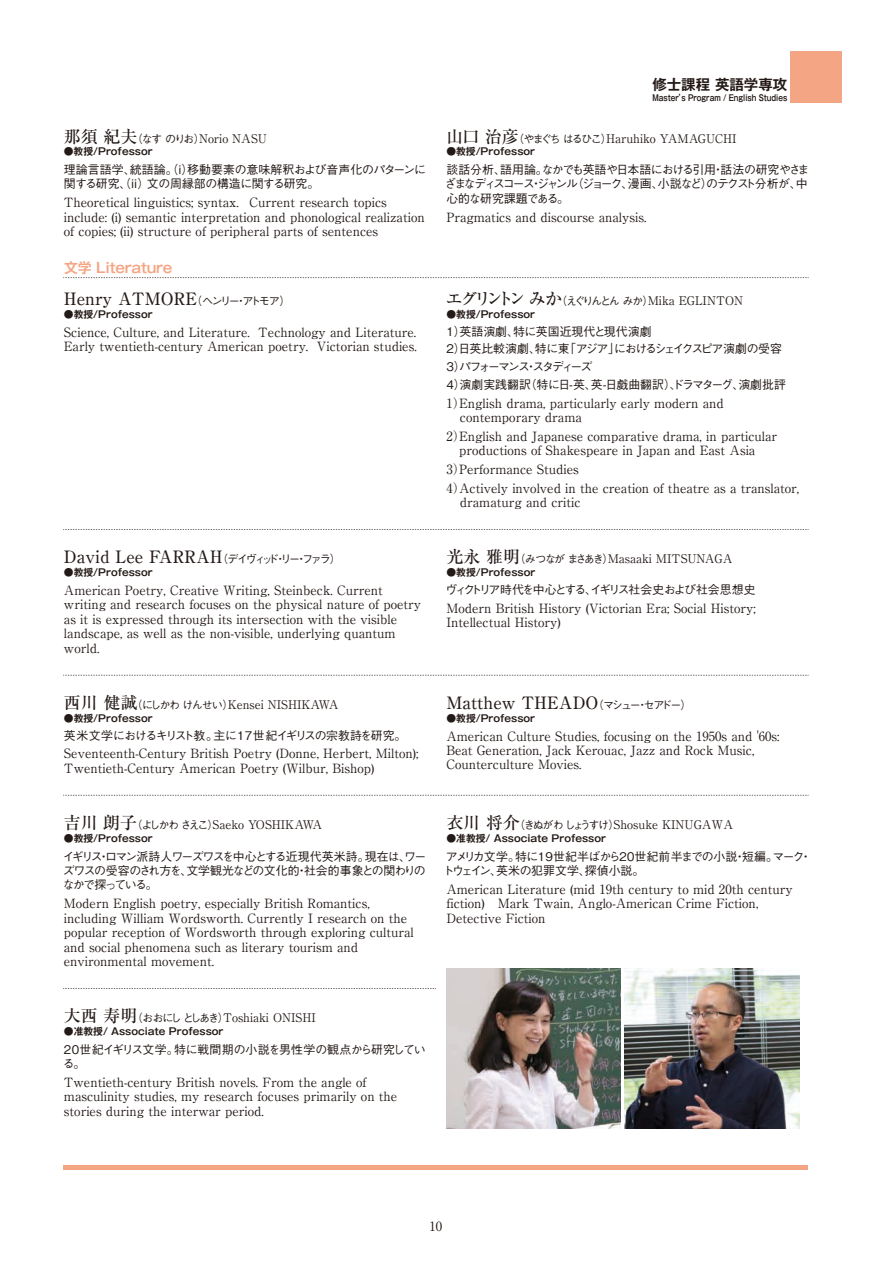
<style>
.page{position:relative;width:893px;height:1263px;background:#fff}
.page>*{position:absolute;margin:0;border:0;box-sizing:border-box;transform-origin:0 0}
.t1{font:500 16.95px "Ryumin Pro";color:#231916}
.t2{font:700 14.4px "Gothic MB101 Pro De";color:#231916}
.t3{font:700 14.1px "Gothic MB101 Pro De";letter-spacing:-.02em;color:#f4a684}
.t4{font:12.75px/14.4px "Ryumin Pro";color:#231916}
.t5{font:11.85px "Ryumin Pro";color:#231916}
.t6{font:500 11.85px/17.7px "Gothic BBB Pro";letter-spacing:-.05em;color:#231916;text-align:justify}
.t7{font:500 11.85px/14.4px "Gothic BBB Pro";letter-spacing:-.095em;color:#231916}
.t8{font:500 11.85px/14.4px "Gothic BBB Pro";letter-spacing:-.02em;color:#231916}
.t9{font:500 11.85px/14.4px "Gothic BBB Pro";letter-spacing:-.03em;color:#231916}
.t10{font:500 11.85px/14.4px "Gothic BBB Pro";letter-spacing:-.01em;color:#231916}
.t11{font:500 11.85px "Gothic BBB Pro";letter-spacing:-.14em;color:#231916}
.t12{font:500 11.1px "Gothic BBB Pro";letter-spacing:-.22em;color:#231916}
.t13{font:700 9.75px "Gothic MB101 Pro De";color:#231916}
.t14{font:700 8.55px "Gothic MB101 Pro De";color:#231916;scale:.8 1}
.s1{font-weight:500;font-size:16.95px}
.s2{font-family:"Gothic BBB Pro";font-weight:500;font-size:11.1px}
.s3{font-family:"Gothic BBB Pro";font-size:11.1px}
.s4{font-family:"Ryumin Pro";font-size:16.95px}
</style>
<div class="page">
<hr style="left:64px;top:1165px;width:744px;height:4px;background:#f4a684">
<div style="left:791px;top:51px;width:51px;height:51px;background:#f4a684"></div>
<svg style="left:63px;top:529px;width:746px;height:1px"></svg>
<svg style="left:63px;top:675px;width:746px;height:1px"></svg>
<svg style="left:63px;top:795px;width:746px;height:1px"></svg>
<svg style="left:63px;top:988px;width:373px;height:1px"></svg>
<svg style="left:63px;top:277px;width:746px;height:1px"></svg>
<img style="left:625px;top:968px;width:174px;height:161px">
<img style="left:446px;top:968px;width:175px;height:161px">
<p class="t5" style="left:64px;top:129px;width:205px"><span class="s1">那須 紀夫</span><span class="s2">（なす のりお）</span>Norio NASU</p>
<p class="t13" style="left:64px;top:143px;width:90px">●教授/Professor</p>
<p class="t8" style="left:64px;top:161px;width:364px">理論言語学、統語論。（i）移動要素の意味解釈および音声化のパターンに関する研究、（ii）文の周縁部の構造に関する研究。</p>
<p class="t4" style="left:64px;top:194px;width:362px">Theoretical linguistics; syntax.｠ Current research topics include: (i) semantic interpretation and phonological realization of copies; (ii) structure of peripheral parts of sentences</p>
<p class="t3" style="left:64px;top:256px;width:110px">文学 Literature</p>
<h1 class="t1" style="left:64px;top:285px;width:228px">Henry ATMORE<span class="s3">（ヘンリー・アトモア）</span></h1>
<p class="t13" style="left:64px;top:306px;width:90px">●教授/Professor</p>
<p class="t4" style="left:64px;top:324px;width:354px">Science, Culture, and Literature. Technology and Literature.<br>Early twentieth-century American poetry. Victorian studies.</p>
<p class="t12" style="left:64px;top:550px;width:278px"><span class="s4">David Lee FARRAH</span>（デイヴィッド・リー・ファラ）</p>
<p class="t13" style="left:64px;top:564px;width:90px">●教授/Professor</p>
<p class="t4" style="left:64px;top:582px;width:359px">American Poetry, Creative Writing, Steinbeck. Current writing and research focuses on the physical nature of poetry as it is expressed through its intersection with the visible landscape, as well as the non-visible, underlying quantum world.</p>
<p class="t5" style="left:64px;top:695px;width:276px"><span class="s1">西川 健誠</span><span class="s2">（にしかわ けんせい）</span>Kensei NISHIKAWA</p>
<p class="t13" style="left:64px;top:710px;width:90px">●教授/Professor</p>
<p class="t6" style="left:64px;top:725px;width:344px">英米文学におけるキリスト教。主に17世紀イギリスの宗教詩を研究。</p>
<p class="t4" style="left:64px;top:745px;width:356px">Seventeenth-Century British Poetry (Donne, Herbert, Milton);<br>Twentieth-Century American Poetry (Wilbur, Bishop)</p>
<p class="t5" style="left:64px;top:815px;width:260px"><span class="s1">吉川 朗子</span><span class="s2">（よしかわ さえこ）</span>Saeko YOSHIKAWA</p>
<p class="t13" style="left:64px;top:830px;width:90px">●教授/Professor</p>
<p class="t6" style="left:63px;top:847px;width:365px;line-height:14.4px">イギリス・ロマン派詩人ワーズワスを中心とする近現代英米詩。現在は、ワーズワスの受容のされ方を、文学観光などの文化的・社会的事象との関わりのなかで探っている。</p>
<p class="t4" style="left:64px;top:895px;width:351px">Modern English poetry, especially British Romantics, including William Wordsworth. Currently I research on the popular reception of Wordsworth through exploring cultural and social phenomena such as literary tourism and environmental movement.</p>
<p class="t5" style="left:64px;top:1008px;width:253px"><span class="s1">大西 寿明</span><span class="s2">（おおにし としあき）</span>Toshiaki ONISHI</p>
<p class="t13" style="left:64px;top:1023px;width:161px">●准教授/ Associate Professor</p>
<p class="t10" style="left:63px;top:1041px;width:365px">20世紀イギリス文学。特に戦間期の小説を男性学の観点から研究している。</p>
<p class="t4" style="left:64px;top:1074px;width:335px">Twentieth-century British novels. From the angle of masculinity studies, my research focuses primarily on the stories during the interwar period.</p>
<p class="t2" style="left:652px;top:73px;width:136px">修士課程 英語学専攻</p>
<p class="t14" style="left:652px;top:91px;width:170px">Master’s Program / English Studies</p>
<p class="t5" style="left:446px;top:129px;width:292px"><span class="s1">山口 治彦</span><span class="s2">（やまぐち はるひこ）</span>Haruhiko YAMAGUCHI</p>
<p class="t13" style="left:446px;top:143px;width:90px">●教授/Professor</p>
<p class="t7" style="left:445px;top:161px;width:366px">談話分析、語用論。なかでも英語や日本語における引用・話法の研究やさまざまなディスコース・ジャンル（ジョーク、漫画、小説など）のテクスト分析が、中心的な研究課題である。</p>
<p class="t4" style="left:446px;top:209px;width:202px">Pragmatics and discourse analysis.</p>
<p class="t5" style="left:446px;top:291px;width:299px"><span class="s1">エグリントン みか</span><span class="s2">（えぐりんとん みか）</span>Mika EGLINTON</p>
<p class="t13" style="left:446px;top:306px;width:90px">●教授/Professor</p>
<p class="t6" style="left:446px;top:321px;width:341px;text-align:left">1）英語演劇、特に英国近現代と現代演劇　　<br>2）日英比較演劇、特に東「アジア」におけるシェイクスピア演劇の受容<br>3）パフォーマンス・スタディーズ<br>4）演劇実践翻訳（特に日-英、英-日戯曲翻訳）、ドラマターグ、演劇批評</p>
<p class="t4" style="left:460px;top:395px;width:265px;text-indent:-13px">1）English drama, particularly early modern and contemporary drama</p>
<p class="t4" style="left:446px;top:428px;width:362px">2）English and Japanese comparative drama, in particular 　　　productions of Shakespeare in Japan and East Asia</p>
<p class="t4" style="left:446px;top:459px;width:354px;line-height:18.8px">3）Performance Studies<br>4）Actively involved in the creation of theatre as a translator,</p>
<p class="t4" style="left:460px;top:494px;width:122px">dramaturg and critic</p>
<p class="t5" style="left:446px;top:550px;width:287px"><span class="s1">光永 雅明</span><span class="s2">（みつなが まさあき）</span>Masaaki MITSUNAGA</p>
<p class="t13" style="left:446px;top:564px;width:90px">●教授/Professor</p>
<p class="t11" style="left:445px;top:580px;width:312px">ヴィクトリア時代を中心とする、イギリス社会史および社会思想史</p>
<p class="t4" style="left:446px;top:600px;width:311px">Modern British History (Victorian Era; Social History;<br>Intellectual History)</p>
<h1 class="t1" style="left:446px;top:689px;width:247px">Matthew THEADO<span class="s3">（マシュー・セアドー）</span></h1>
<p class="t13" style="left:446px;top:710px;width:90px">●教授/Professor</p>
<p class="t4" style="left:446px;top:728px;width:335px">American Culture Studies, focusing on the 1950s and '60s:<br>Beat Generation, Jack Kerouac, Jazz and Rock Music,<br>Counterculture Movies.</p>
<p class="t5" style="left:446px;top:815px;width:288px"><span class="s1">衣川 将介</span><span class="s2">（きぬがわ しょうすけ）</span>Shosuke KINUGAWA</p>
<p class="t13" style="left:446px;top:830px;width:161px">●准教授/ Associate Professor</p>
<p class="t9" style="left:443px;top:847px;width:371px">アメリカ文学。特に19世紀半ばから２０世紀前半までの小説・短編。マーク・トウェイン、英米の犯罪文学、探偵小説。</p>
<p class="t4" style="left:446px;top:881px;width:348px">American Literature (mid 19th century to mid 20th century fiction)　Mark Twain，Anglo-American Crime Fiction，<br>Detective Fiction</p>
<p class="t4" style="left:429px;top:1218px;width:14px">10</p>
</div>
